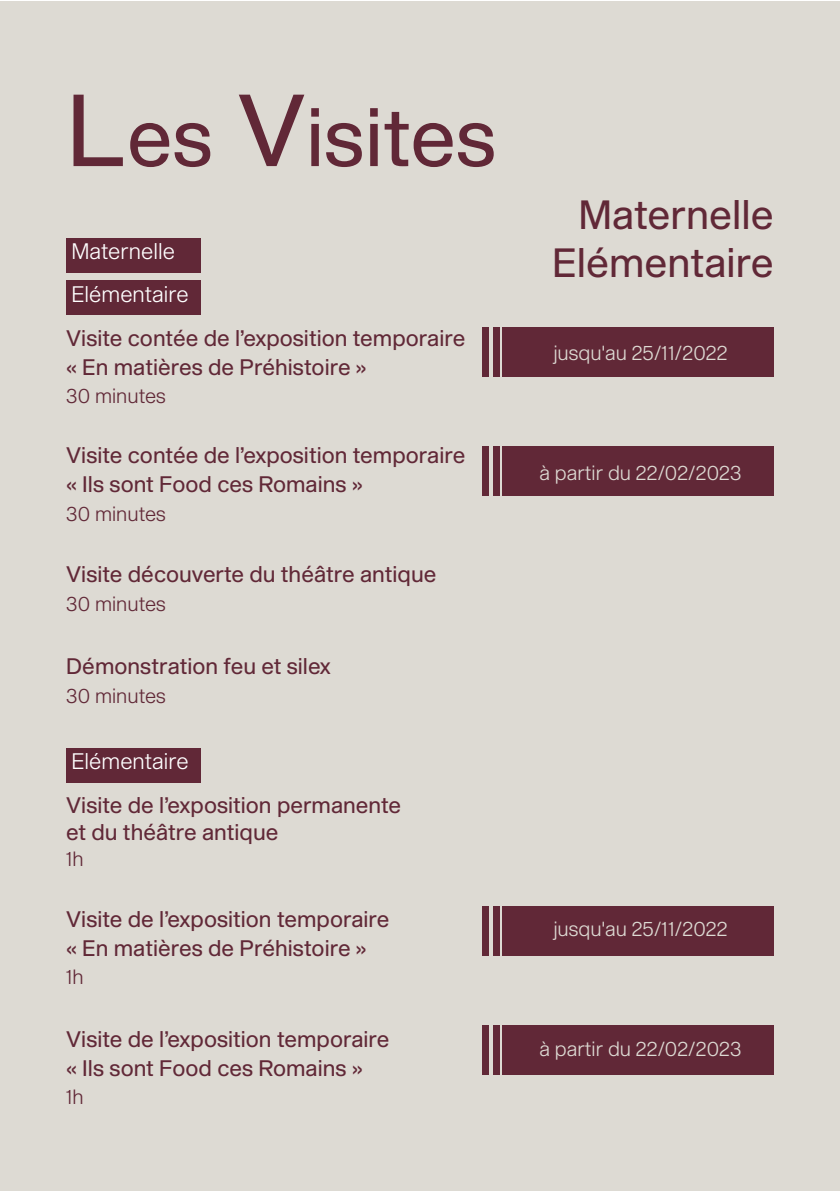
<style>
.page{position:relative;width:840px;height:1191px;background:#fff}
.page>*{position:absolute;margin:0;border:0;box-sizing:border-box;transform-origin:0 0}
.t1{font:80px "Shapiro Base 45 Welter";color:#612837}
.t2{font:40px "Shapiro Base 45 Welter";color:#612837}
.t3{font:22px "Shapiro Base 45 Welter";color:#612837}
.t4{font:22px "Shapiro Base 25 Super Fly";color:#fff}
.t5{font:20px "Shapiro Base 25 Super Fly";color:#dddad3}
.t6{font:20px "Shapiro Base 25 Super Fly";color:#612837}
.s1{font-size:100px}
</style>
<div class="page">
<div style="left:0;top:1px;width:839px;height:1190px;background:#dddad3"></div>
<div style="left:502px;top:327px;width:271px;height:50px;background:#612837"></div>
<div style="left:66px;top:238px;width:134px;height:34px;background:#612837"></div>
<div style="left:66px;top:280px;width:134px;height:34px;background:#612837"></div>
<div style="left:66px;top:748px;width:134px;height:34px;background:#612837"></div>
<div style="left:482px;top:327px;width:6px;height:50px;background:#612837"></div>
<div style="left:493px;top:327px;width:6px;height:50px;background:#612837"></div>
<div style="left:502px;top:446px;width:271px;height:50px;background:#612837"></div>
<div style="left:482px;top:446px;width:6px;height:50px;background:#612837"></div>
<div style="left:493px;top:446px;width:6px;height:50px;background:#612837"></div>
<div style="left:502px;top:905px;width:271px;height:50px;background:#612837"></div>
<div style="left:482px;top:905px;width:6px;height:50px;background:#612837"></div>
<div style="left:493px;top:905px;width:6px;height:50px;background:#612837"></div>
<div style="left:502px;top:1024px;width:271px;height:50px;background:#612837"></div>
<div style="left:482px;top:1024px;width:6px;height:50px;background:#612837"></div>
<div style="left:493px;top:1024px;width:6px;height:50px;background:#612837"></div>
<p class="t1" style="left:66px;top:81px;width:431px"><span class="s1">L</span>es <span class="s1">V</span>isites</p>
<p class="t4" style="left:71px;top:236px;width:105px">Maternelle</p>
<p class="t4" style="left:71px;top:278px;width:119px">Elémentaire</p>
<p class="t3" style="left:66px;top:322px;width:400px">Visite contée de l’exposition temporaire</p>
<p class="t3" style="left:66px;top:351px;width:302px">« En matières de Préhistoire »</p>
<p class="t6" style="left:66px;top:382px;width:101px">30 minutes</p>
<p class="t3" style="left:66px;top:440px;width:400px">Visite contée de l’exposition temporaire</p>
<p class="t3" style="left:66px;top:469px;width:298px">« Ils sont Food ces Romains »</p>
<p class="t6" style="left:66px;top:500px;width:101px">30 minutes</p>
<p class="t3" style="left:66px;top:558px;width:371px">Visite découverte du théâtre antique</p>
<p class="t6" style="left:66px;top:589px;width:101px">30 minutes</p>
<p class="t3" style="left:66px;top:650px;width:266px">Démonstration feu et silex</p>
<p class="t6" style="left:66px;top:681px;width:101px">30 minutes</p>
<p class="t4" style="left:71px;top:746px;width:119px">Elémentaire</p>
<p class="t3" style="left:66px;top:790px;width:336px">Visite de l’exposition permanente</p>
<p class="t3" style="left:66px;top:816px;width:213px">et du théâtre antique</p>
<p class="t6" style="left:66px;top:845px;width:19px">1h</p>
<p class="t3" style="left:66px;top:903px;width:325px">Visite de l’exposition temporaire</p>
<p class="t3" style="left:66px;top:932px;width:302px">« En matières de Préhistoire »</p>
<p class="t6" style="left:66px;top:963px;width:19px">1h</p>
<p class="t3" style="left:66px;top:1023px;width:325px">Visite de l’exposition temporaire</p>
<p class="t3" style="left:66px;top:1052px;width:298px">« Ils sont Food ces Romains »</p>
<p class="t6" style="left:66px;top:1083px;width:19px">1h</p>
<p class="t2" style="left:578px;top:186px;width:197px">Maternelle</p>
<p class="t2" style="left:552px;top:234px;width:223px">Elémentaire</p>
<p class="t5" style="left:553px;top:339px;width:176px">jusqu'au 25/11/2022</p>
<p class="t5" style="left:539px;top:459px;width:203px">à partir du 22/02/2023</p>
<p class="t5" style="left:553px;top:915px;width:176px">jusqu'au 25/11/2022</p>
<p class="t5" style="left:539px;top:1035px;width:203px">à partir du 22/02/2023</p>
</div>
